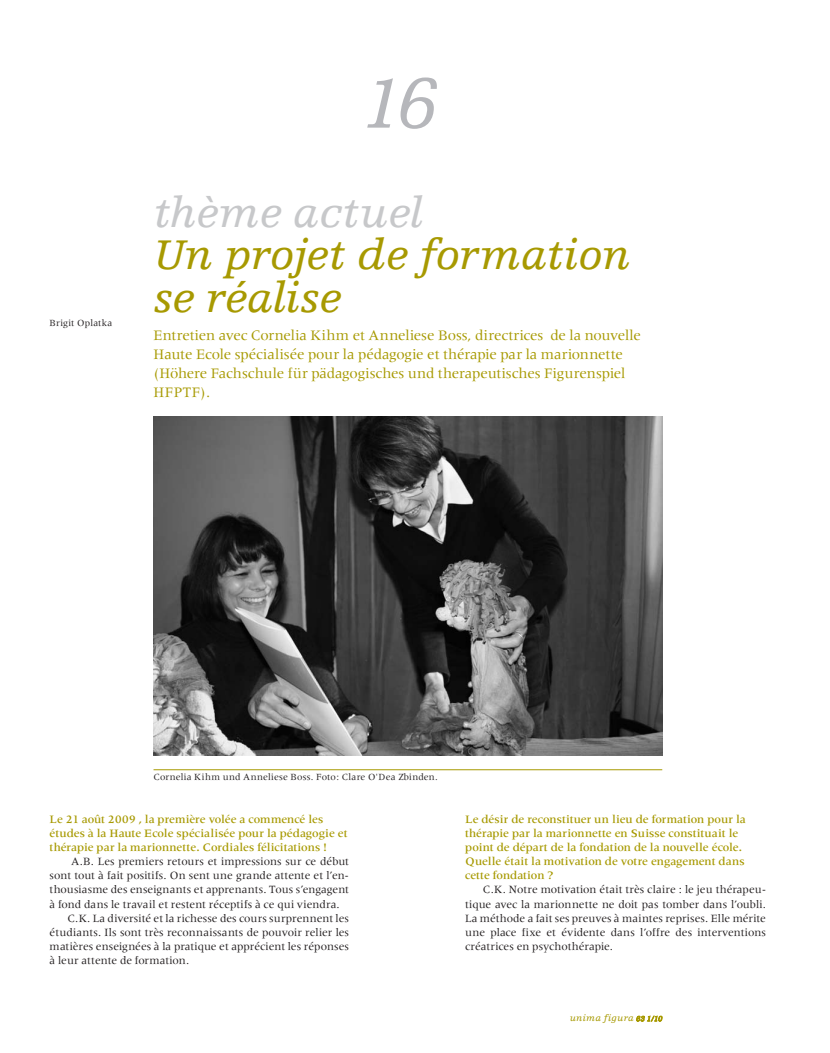
<style>
.page{position:relative;width:830px;height:1053px;background:#fff}
.page>*{position:absolute;margin:0;border:0;box-sizing:border-box;transform-origin:0 0}
.t1{font:italic 75px "Egyptienne F";color:#b6b7bb}
.t2{font:italic 43.75px/42.5px "Egyptienne F";letter-spacing:-.005em;color:#a79901}
.t3{font:italic 43.75px "Egyptienne F";color:#c7c8ca}
.t4{font:15px/18.8px "Meridien";letter-spacing:-.01em;color:#a79901}
.t5{font:500 11.75px/14.1px "Meridien";letter-spacing:-.005em;color:#a79901}
.t6{font:11.5px/14.1px "Meridien";color:#231f20;text-align:justify}
.t7{font:9.75px "Meridien";letter-spacing:.015em;color:#231f20}
.t8{font:italic 9.5px "Egyptienne F";letter-spacing:.03em;color:#a79901}
.s1{font-size:7.5px}
</style>
<div class="page">
<svg style="left:636px;top:1015px;width:26px;height:6px"></svg>
<img style="left:153px;top:416px;width:509px;height:339px">
<hr style="left:153px;top:769px;width:509px;height:1px;background:#a79901">
<p class="t7" style="left:50px;top:318px;width:64px">Brigit Oplatka</p>
<h1 class="t1" style="left:361px;top:62px;width:79px">16</h1>
<h2 class="t3" style="left:153px;top:188px;width:270px">thème actuel</h2>
<h2 class="t2" style="left:153px;top:234px;width:479px">Un projet de formation se réalise</h2>
<h3 class="t4" style="left:153px;top:326px;width:488px">Entretien avec Cornelia Kihm et Anneliese Boss, directrices de la nouvelle Haute Ecole spécialisée pour la pédagogie et thérapie par la marionnette (Höhere Fachschule für pädagogisches und therapeutisches Figurenspiel HFPTF).</h3>
<p class="t7" style="left:153px;top:771px;width:285px">Cornelia Kihm und Anneliese Boss. Foto: Clare O'Dea Zbinden.</p>
<p class="t5" style="left:50px;top:811px;width:299px">Le 21 août 2009 , la première volée a commencé les études à la Haute Ecole spécialisée pour la pédagogie et thérapie par la marionnette. Cordiales félicitations !</p>
<p class="t6" style="left:71px;top:854px;width:279px">A.B. Les premiers retours et impressions sur ce début</p>
<p class="t6" style="left:50px;top:868px;width:301px">sont tout à fait positifs. On sent une grande attente et l’en-</p>
<p class="t6" style="left:50px;top:882px;width:301px">thousiasme des enseignants et apprenants. Tous s’engagent</p>
<p class="t6" style="left:50px;top:896px;width:291px">à fond dans le travail et restent réceptifs à ce qui viendra.</p>
<p class="t6" style="left:67px;top:910px;width:283px">C.K. La diversité et la richesse des cours surprennent les</p>
<p class="t6" style="left:50px;top:925px;width:301px">étudiants. Ils sont très reconnaissants de pouvoir relier les</p>
<p class="t6" style="left:50px;top:939px;width:301px">matières enseignées à la pratique et apprécient les réponses</p>
<p class="t6" style="left:50px;top:953px;width:141px">à leur attente de formation.</p>
<p class="t5" style="left:465px;top:811px;width:282px">Le désir de reconstituer un lieu de formation pour la thérapie par la marionnette en Suisse constituait le point de départ de la fondation de la nouvelle école.<br>Quelle était la motivation de votre engagement dans cette fondation ?</p>
<p class="t6" style="left:465px;top:882px;width:302px;text-indent:18px">C.K. Notre motivation était très claire : le jeu thérapeu&shy;tique avec la marionnette ne doit pas tomber dans l’oubli.<br>La méthode a fait ses preuves à maintes reprises. Elle mérite une place fixe et évidente dans l’offre des interventions créatrices en psychothérapie.</p>
<p class="t8" style="left:569px;top:1012px;width:94px">unima figura <span class="s1">63 1/10</span></p>
</div>
